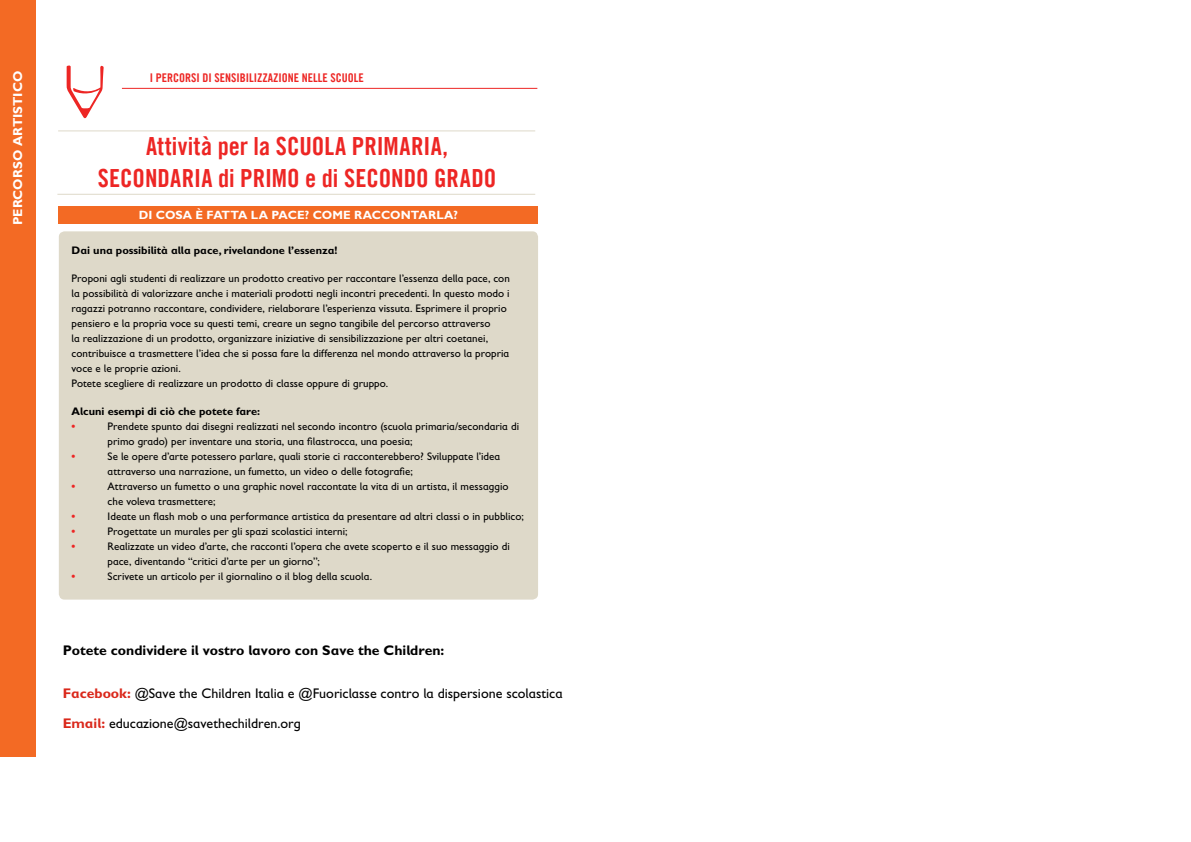
<style>
.page{position:relative;width:1191px;height:842px;background:#fff}
.page>*{position:absolute;margin:0;border:0;box-sizing:border-box;transform-origin:0 0}
.t1{font:25px "Trade Gothic LT Com Bd Cn 20";color:#ed2624}
.t2{font:14px/30px "Gill Sans Infant Std";color:#000}
.t3{font:700 14px "Gill Sans Infant Std";color:#000}
.t4{font:700 13px "Gill Sans Infant Std";letter-spacing:-.005em;color:#fff}
.t5{font:12px "Trade Gothic LT Com Bd Cn 20";color:#ed2624}
.t6{font:700 12px "Gill Sans Infant Std";color:#fff}
.t7{font:11px/15px "Gill Sans Infant Std";letter-spacing:.005em;color:#000}
.t8{font:700 11px "Gill Sans Infant Std";color:#000}
.t9{font:700 11px "Gill Sans Infant Std";color:#ed2624}
.s1{font-weight:700;color:#da281b}
</style>
<div class="page">
<hr style="left:58px;top:130px;width:477px;height:1px;background:#ded9c9">
<hr style="left:57px;top:194px;width:478px;height:1px;background:#ded9c9">
<div style="left:59px;top:231px;width:479px;height:369px;background:#ded9c9;border-radius:6px"></div>
<div style="left:59px;top:207px;width:479px;height:17px;background:#f36a24"></div>
<div style="left:0;top:0;width:35px;height:757px;background:#f36a24"></div>
<svg style="left:67px;top:65px;width:37px;height:54px"></svg>
<hr style="left:122px;top:88px;width:415px;height:1px;background:#ed2624">
<p class="t4" style="left:10px;top:225px;width:156px;rotate:-90deg">PERCORSO ARTISTICO</p>
<p class="t5" style="left:150px;top:71px;width:215px">I PERCORSI DI SENSIBILIZZAZIONE NELLE SCUOLE</p>
<p class="t1" style="left:146px;top:130px;width:303px">Attività per la SCUOLA PRIMARIA,</p>
<p class="t1" style="left:98px;top:162px;width:400px">SECONDARIA di PRIMO e di SECONDO GRADO</p>
<p class="t6" style="left:139px;top:208px;width:321px">DI COSA È FATTA LA PACE? COME RACCONTARLA?</p>
<p class="t8" style="left:72px;top:244px;width:267px">Dai una possibilità alla pace, rivelandone l’essenza!</p>
<p class="t7" style="left:72px;top:271px;width:440px">Proponi agli studenti di realizzare un prodotto creativo per raccontare l’essenza della pace, con la possibilità di valorizzare anche i materiali prodotti negli incontri precedenti. In questo modo i ragazzi potranno raccontare, condividere, rielaborare l’esperienza vissuta. Esprimere il proprio pensiero e la propria voce su questi temi, creare un segno tangibile del percorso attraverso<br>la realizzazione di un prodotto, organizzare iniziative di sensibilizzazione per altri coetanei, contribuisce a trasmettere l’idea che si possa fare la differenza nel mondo attraverso la propria voce e le proprie azioni.</p>
<p class="t7" style="left:72px;top:376px;width:318px">Potete scegliere di realizzare un prodotto di classe oppure di gruppo.</p>
<p class="t8" style="left:72px;top:405px;width:190px">Alcuni esempi di ciò che potete fare:</p>
<p class="t9" style="left:72px;top:420px;width:5px">•</p>
<p class="t7" style="left:108px;top:419px;width:413px">Prendete spunto dai disegni realizzati nel secondo incontro (scuola primaria/secondaria di primo grado) per inventare una storia, una filastrocca, una poesia;</p>
<p class="t9" style="left:72px;top:450px;width:5px">•</p>
<p class="t7" style="left:108px;top:449px;width:394px">Se le opere d’arte potessero parlare, quali storie ci racconterebbero? Sviluppate l’idea attraverso una narrazione, un fumetto, un video o delle fotografie;</p>
<p class="t9" style="left:72px;top:480px;width:5px">•</p>
<p class="t7" style="left:108px;top:479px;width:402px">Attraverso un fumetto o una graphic novel raccontate la vita di un artista, il messaggio che voleva trasmettere;</p>
<p class="t9" style="left:72px;top:510px;width:5px">•</p>
<p class="t7" style="left:108px;top:509px;width:417px">Ideate un flash mob o una performance artistica da presentare ad altri classi o in pubblico;</p>
<p class="t9" style="left:72px;top:525px;width:5px">•</p>
<p class="t7" style="left:108px;top:524px;width:241px">Progettate un murales per gli spazi scolastici interni;</p>
<p class="t9" style="left:72px;top:540px;width:5px">•</p>
<p class="t7" style="left:108px;top:539px;width:404px">Realizzate un video d’arte, che racconti l’opera che avete scoperto e il suo messaggio di pace, diventando “critici d’arte per un giorno”;</p>
<p class="t9" style="left:72px;top:570px;width:5px">•</p>
<p class="t7" style="left:108px;top:569px;width:266px">Scrivete un articolo per il giornalino o il blog della scuola.</p>
<p class="t3" style="left:63px;top:642px;width:383px">Potete condividere il vostro lavoro con Save the Children:</p>
<p class="t2" style="left:63px;top:678px;width:501px"><span class="s1">Facebook:</span> @Save the Children Italia e @Fuoriclasse contro la dispersione scolastica<br><span class="s1">Email:</span> educazione@savethechildren.org</p>
</div>
